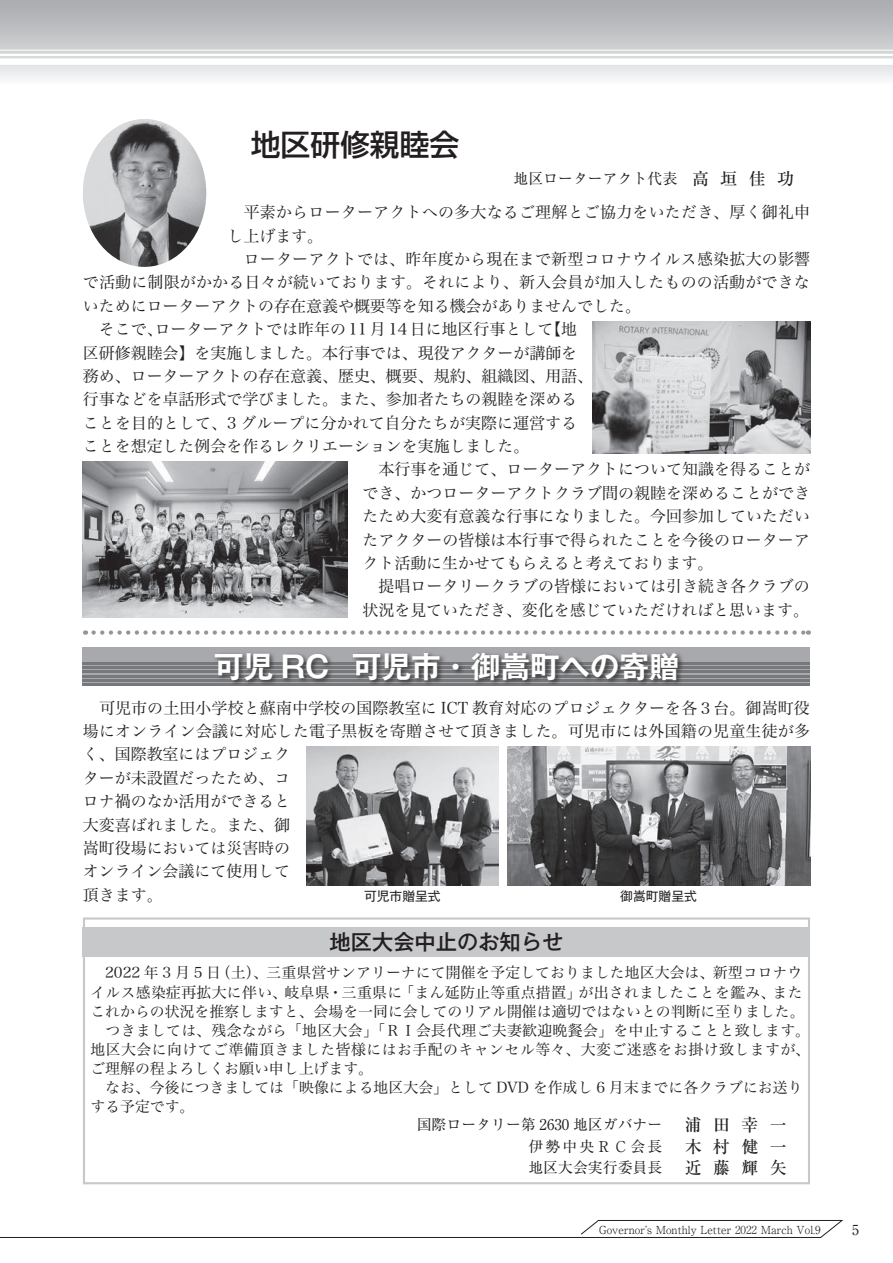
<style>
.page{position:relative;width:893px;height:1263px;background:#fff}
.page>*{position:absolute;margin:0;border:0;box-sizing:border-box;transform-origin:0 0}
.t1{font:700 29.7px "Gothic MB101 Pr 5 De";color:#fff}
.t2{font:500 29.7px "Shin Go Pr 5";color:#231f20}
.t3{font:500 21.3px "Gothic MB101 Pr 5";color:#231f20}
.t4{font:15.9px/23.4px "Hira Min Pro W3";color:#231f20}
.t5{font:14.85px/19.2px "Hira Min Pro W3";letter-spacing:.005em;color:#231f20}
.t6{font:14.85px/21.3px "Ryumin Pr 5";color:#231f20;text-align:justify}
.t7{font:13.8px "Ryumin Pr 5";color:#231f20}
.t8{font:12.75px "Gothic MB101 Pr 5";color:#231f20}
.t9{font:300 11.1px "Ryumin Pr 5";color:#231f20}
.s1{font-weight:500;font-size:16.95px}
</style>
<div class="page">
<svg style="left:0;top:0;width:893px;height:79px;background:#c7c8cb"></svg>
<div style="left:0;top:58px;width:893px;height:7px;background:#fff"></div>
<hr style="left:0;top:54px;width:893px;height:2px;background:#fff">
<hr style="left:0;top:50px;width:893px;height:1px;background:#fff">
<svg style="left:0;top:1220px;width:844px;height:18px"></svg>
<div style="left:83px;top:927px;width:727px;height:30px;background:#c7c8ca"></div>
<div style="left:83px;top:917px;width:727px;height:267px;border:2px solid #c7c8ca"></div>
<img style="left:592px;top:321px;width:218px;height:133px">
<img style="left:83px;top:461px;width:265px;height:157px">
<img style="left:83px;top:119px;width:123px;height:148px">
<svg style="left:94px;top:630px;width:715px;height:5px"></svg>
<svg style="left:83px;top:647px;width:727px;height:37px;background:#a0a1a5"></svg>
<hr style="left:83px;top:684px;width:727px;height:2px;background:#76787b">
<hr style="left:83px;top:679px;width:727px;height:2px;background:#76787b">
<hr style="left:83px;top:675px;width:727px;height:2px;background:#76787b">
<hr style="left:83px;top:671px;width:727px;height:2px;background:#76787b">
<hr style="left:83px;top:666px;width:727px;height:3px;background:#76787b">
<hr style="left:83px;top:662px;width:727px;height:2px;background:#76787b">
<div style="left:213px;top:650px;width:471px;height:37px;background:#231f20;opacity:.75"></div>
<img style="left:507px;top:746px;width:303px;height:139px">
<img style="left:306px;top:746px;width:193px;height:139px">
<h1 class="t2" style="left:251px;top:120px;width:210px">地区研修親睦会</h1>
<p class="t6" style="left:513px;top:167px;width:282px">地区ローターアクト代表　<span class="s1">高 垣 佳 功</span></p>
<p class="t4" style="left:227px;top:199px;width:584px">　平素からローターアクトへの多大なるご理解とご協力をいただき、厚く御礼申</p>
<p class="t4" style="left:227px;top:222px;width:97px">し上げます。</p>
<p class="t4" style="left:227px;top:246px;width:584px">　ローターアクトでは、昨年度から現在まで新型コロナウイルス感染拡大の影響</p>
<p class="t4" style="left:83px;top:269px;width:728px">で活動に制限がかかる日々が続いております。それにより、新入会員が加入したものの活動ができな</p>
<p class="t4" style="left:83px;top:293px;width:560px">いためにローターアクトの存在意義や概要等を知る機会がありませんでした。</p>
<p class="t4" style="left:83px;top:316px;width:496px">　そこで、ローターアクトでは昨年の 11 月 14 日に地区行事として【地</p>
<p class="t4" style="left:83px;top:339px;width:496px">区研修親睦会】を実施しました。本行事では、現役アクターが講師を</p>
<p class="t4" style="left:83px;top:363px;width:512px">務め、ローターアクトの存在意義、歴史、概要、規約、組織図、用語、</p>
<p class="t4" style="left:83px;top:386px;width:496px">行事などを卓話形式で学びました。また、参加者たちの親睦を深める</p>
<p class="t4" style="left:83px;top:410px;width:496px">ことを目的として、3 グループに分かれて自分たちが実際に運営する</p>
<p class="t4" style="left:83px;top:433px;width:448px">ことを想定した例会を作るレクリエーションを実施しました。</p>
<p class="t4" style="left:362px;top:456px;width:449px">　本行事を通じて、ローターアクトについて知識を得ることが</p>
<p class="t4" style="left:362px;top:480px;width:449px">でき、かつローターアクトクラブ間の親睦を深めることができ</p>
<p class="t4" style="left:362px;top:503px;width:449px">たため大変有意義な行事になりました。今回参加していただい</p>
<p class="t4" style="left:362px;top:526px;width:449px">たアクターの皆様は本行事で得られたことを今後のローターア</p>
<p class="t4" style="left:362px;top:550px;width:352px">クト活動に生かせてもらえると考えております。</p>
<p class="t4" style="left:362px;top:573px;width:449px">　提唱ロータリークラブの皆様においては引き続き各クラブの</p>
<p class="t4" style="left:362px;top:597px;width:448px">状況を見ていただき、変化を感じていただければと思います。</p>
<h1 class="t1" style="left:214px;top:642px;width:467px">可児 RC 可児市・御嵩町への寄贈</h1>
<p class="t4" style="left:83px;top:694px;width:729px">　可児市の土田小学校と蘇南中学校の国際教室に ICT 教育対応のプロジェクターを各３台。御嵩町役場にオンライン会議に対応した電子黒板を寄贈させて頂きました。可児市には外国籍の児童生徒が多く、国際教室にはプロジェク<br>ターが未設置だったため、コ<br>ロナ禍のなか活用ができると<br>大変喜ばれました。また、御<br>嵩町役場においては災害時の<br>オンライン会議にて使用して<br>頂きます。</p>
<p class="t8" style="left:364px;top:886px;width:78px">可児市贈呈式</p>
<p class="t8" style="left:620px;top:886px;width:78px">御嵩町贈呈式</p>
<h2 class="t3" style="left:330px;top:924px;width:235px">地区大会中止のお知らせ</h2>
<p class="t5" style="left:90px;top:962px;width:721px">　2022 年 3 月 5 日（土）、三重県営サンアリーナにて開催を予定しておりました地区大会は、新型コロナウイルス感染症再拡大に伴い、岐阜県・三重県に「まん延防止等重点措置」が出されましたことを鑑み、またこれからの状況を推察しますと、会場を一同に会してのリアル開催は適切ではないとの判断に至りました。　つきましては、残念ながら「地区大会」「ＲＩ会長代理ご夫妻歓迎晩餐会」を中止することと致します。地区大会に向けてご準備頂きました皆様にはお手配のキャンセル等々、大変ご迷惑をお掛け致しますが、ご理解の程よろしくお願い申し上げます。<br>　なお、今後につきましては「映像による地区大会」として DVD を作成し 6 月末までに各クラブにお送りする予定です。</p>
<p class="t6" style="left:528px;top:1113px;width:260px;text-indent:-112px">国際ロータリー第 2630 地区ガバナー　<span class="s1">浦 田 幸 一</span>伊勢中央ＲＣ会長　<span class="s1">木 村 健 一</span>地区大会実行委員長　<span class="s1">近 藤 輝 矢</span></p>
<p class="t9" style="left:599px;top:1221px;width:223px">Governorʼs Monthly Letter 2022 March Vol.9</p>
<p class="t7" style="left:852px;top:1219px;width:8px">5</p>
</div>
